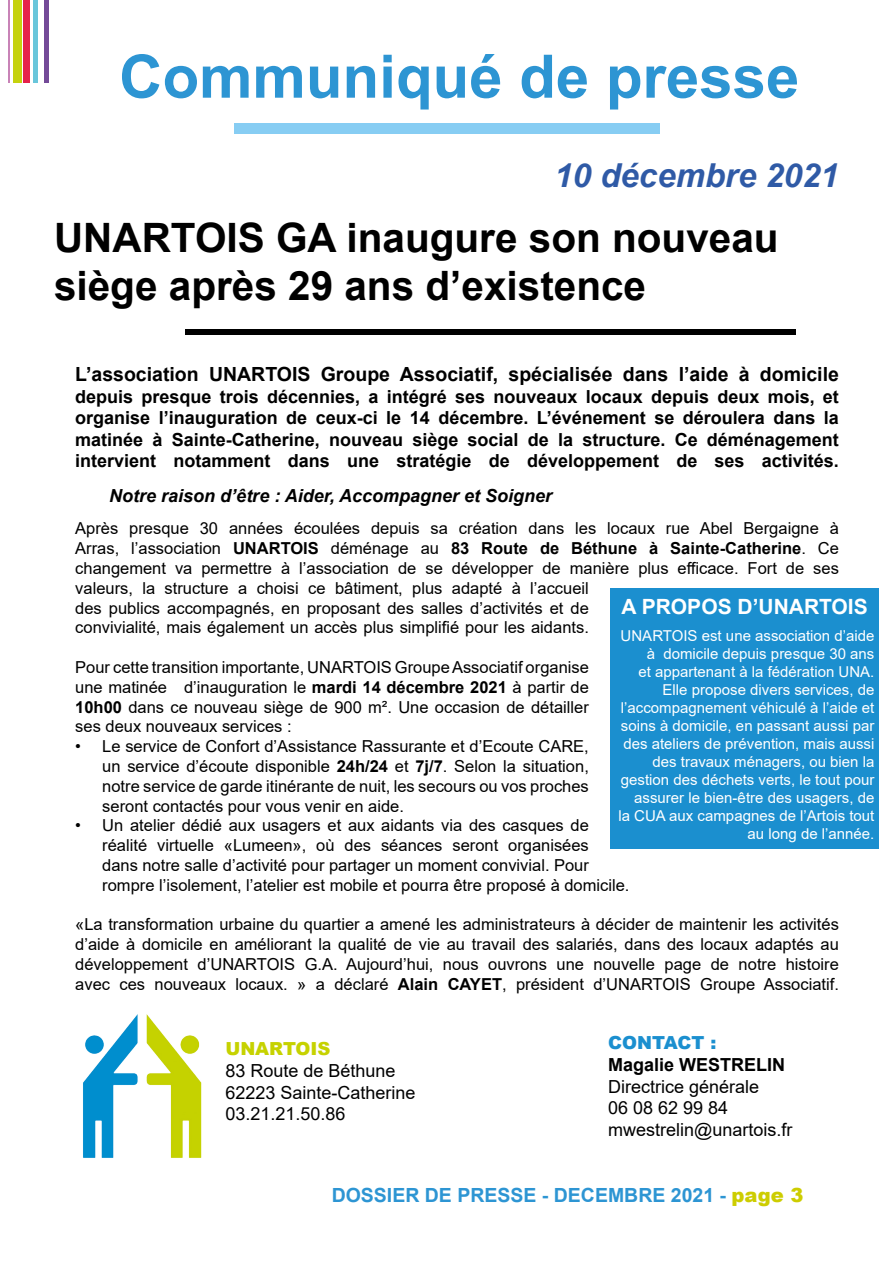
<style>
.page{position:relative;width:893px;height:1263px;background:#fff}
.page>*{position:absolute;margin:0;border:0;box-sizing:border-box;transform-origin:0 0}
.t1{font:700 60px "Arial";color:#2d95d3}
.t2{font:700 40.5px/48.6px "Arial";color:#000}
.t3{font:italic 700 33px "Arial";color:#2f5aa6}
.t4{font:700 21px "Arial";color:#fff}
.t5{font:700 19.5px "Arial";color:#000}
.t6{font:700 19.5px "Arial";color:#2d95d3}
.t7{font:700 18px/21.6px "Arial";color:#000;text-align:justify}
.t8{font:18px/21.6px "Arial";color:#000}
.t9{font:italic 700 18px "Arial";color:#000}
.t10{font:900 18px "Arial";color:#1b8fcf}
.t11{font:900 18px "Arial";color:#c6d200}
.t12{font:16.5px/19.8px "Arial";color:#000;text-align:justify}
.t13{font:15px/18px "Arial";color:#fff;text-align:right}
.s1{font-weight:700}
.s2{font-weight:900;color:#cdcd00}
</style>
<div class="page">
<div style="left:234px;top:123px;width:425px;height:11px;background:#87cdf3"></div>
<div style="left:185px;top:329px;width:610px;height:6px;background:#000"></div>
<img style="left:83px;top:1014px;width:119px;height:144px">
<div style="left:610px;top:588px;width:269px;height:260px;background:#1b8fcf"></div>
<div style="left:14px;top:0;width:8px;height:83px;background:#c5d20e"></div>
<hr style="left:9px;top:0;width:1px;height:83px;background:#c883b7">
<div style="left:24px;top:0;width:6px;height:83px;background:#e6224b"></div>
<hr style="left:33px;top:0;width:4px;height:83px;background:#69c6db">
<div style="left:44px;top:0;width:5px;height:83px;background:#744a98"></div>
<h1 class="t1" style="left:119px;top:34px;width:682px">Communiqué de presse</h1>
<h3 class="t3" style="left:555px;top:154px;width:286px">10 décembre 2021</h3>
<h2 class="t2" style="left:54px;top:214px;width:726px">UNARTOIS GA inaugure son nouveau siège après 29 ans d’existence</h2>
<p class="t5" style="left:75px;top:360px;width:765px">L’association UNARTOIS Groupe Associatif, spécialisée dans l’aide à domicile</p>
<p class="t7" style="left:75px;top:386px;width:765px">depuis presque trois décennies, a intégré ses nouveaux locaux depuis deux mois, et organise l’inauguration de ceux-ci le 14 décembre. L’événement se déroulera dans la matinée à Sainte-Catherine, nouveau siège social de la structure. Ce déménagement intervient notamment dans une stratégie de développement de ses activités.</p>
<p class="t9" style="left:109px;top:483px;width:444px">Notre raison d’être : Aider, Accompagner et Soigner</p>
<p class="t12" style="left:75px;top:518px;width:765px;text-align:left">Après presque 30 années écoulées depuis sa création dans les locaux rue Abel Bergaigne à Arras, l’association <span class="s1">UNARTOIS</span> déménage au <span class="s1">83 Route de Béthune à Sainte-Catherine</span>. Ce changement va permettre à l’association de se développer de manière plus efficace. Fort de ses valeurs, la structure a choisi ce bâtiment, plus adapté à l’accueil<br>des publics accompagnés, en proposant des salles d’activités et de<br>convivialité, mais également un accès plus simplifié pour les aidants.</p>
<p class="t12" style="left:75px;top:657px;width:515px">Pour cette transition importante, UNARTOIS Groupe Associatif organise une matinée d’inauguration le <span class="s1">mardi 14 décembre 2021</span> à partir de <span class="s1">10h00</span> dans ce nouveau siège de 900 m². Une occasion de détailler ses deux nouveaux services :</p>
<p class="t12" style="left:102px;top:736px;width:488px;text-indent:-27px">• Le service de Confort d’Assistance Rassurante et d’Ecoute CARE, un service d’écoute disponible <span class="s1">24h/24</span> et <span class="s1">7j/7</span>. Selon la situation, notre service de garde itinérante de nuit, les secours ou vos proches seront contactés pour vous venir en aide.</p>
<p class="t12" style="left:102px;top:815px;width:529px;text-align:left;text-indent:-27px">• Un atelier dédié aux usagers et aux aidants via des casques de réalité virtuelle «Lumeen», où des séances seront organisées<br>dans notre salle d’activité pour partager un moment convivial. Pour rompre l’isolement, l’atelier est mobile et pourra être proposé à domicile.</p>
<p class="t12" style="left:75px;top:914px;width:765px">«La transformation urbaine du quartier a amené les administrateurs à décider de maintenir les activités d’aide à domicile en améliorant la qualité de vie au travail des salariés, dans des locaux adaptés au développement d’UNARTOIS G.A. Aujourd’hui, nous ouvrons une nouvelle page de notre histoire avec ces nouveaux locaux. » a déclaré <span class="s1">Alain CAYET</span>, président d’UNARTOIS Groupe Associatif.</p>
<p class="t4" style="left:622px;top:592px;width:248px">A PROPOS D’UNARTOIS</p>
<p class="t13" style="left:618px;top:626px;width:257px">UNARTOIS est une association d’aide à domicile depuis presque 30 ans<br>et appartenant à la fédération UNA.<br>Elle propose divers services, de l’accompagnement véhiculé à l’aide et soins à domicile, en passant aussi par des ateliers de prévention, mais aussi des travaux ménagers, ou bien la gestion des déchets verts, le tout pour assurer le bien-être des usagers, de<br>la CUA aux campagnes de l’Artois tout au long de l’année.</p>
<p class="t11" style="left:225px;top:1036px;width:107px">UNARTOIS</p>
<p class="t8" style="left:225px;top:1060px;width:192px">83 Route de Béthune<br>62223 Sainte-Catherine<br>03.21.21.50.86</p>
<p class="t10" style="left:608px;top:1030px;width:110px">CONTACT :</p>
<p class="t7" style="left:608px;top:1054px;width:179px">Magalie WESTRELIN</p>
<p class="t8" style="left:608px;top:1075px;width:186px">Directrice générale<br>06 08 62 99 84 mwestrelin@unartois.fr</p>
<p class="t6" style="left:332px;top:1181px;width:473px">DOSSIER DE PRESSE - DECEMBRE 2021 - <span class="s2">page 3</span></p>
</div>
